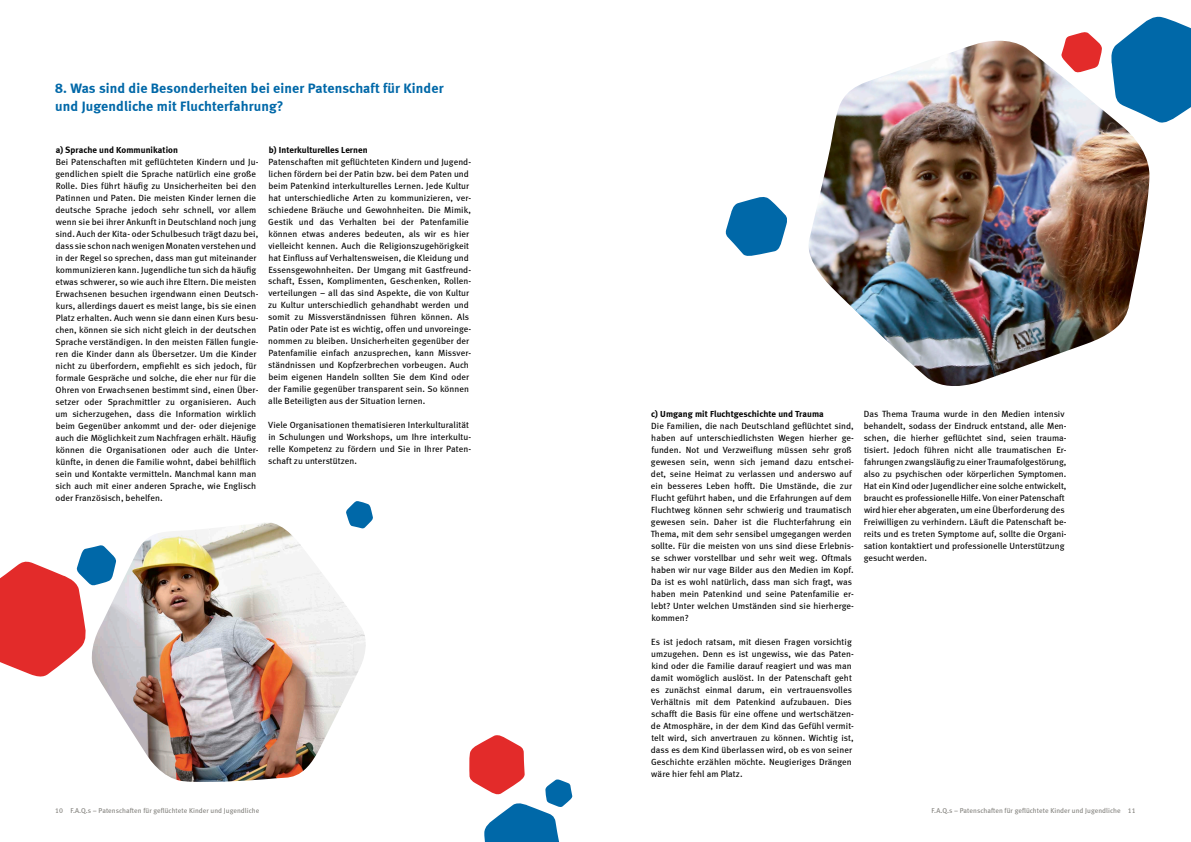
<style>
.page{position:relative;width:1191px;height:842px;background:#fff}
.page>*{position:absolute;margin:0;border:0;box-sizing:border-box;transform-origin:0 0}
.t1{font:14px/18px "Meta Bold LF";letter-spacing:.01em;color:#0068a8}
.t2{font:9px/12px "Meta Book LF";letter-spacing:.01em;color:#000}
.t3{font:9px "Meta Bold LF";letter-spacing:.01em;color:#000}
.t4{font:7px "Meta Book LF";letter-spacing:.01em;color:#807f7a}
</style>
<div class="page">
<img style="left:99px;top:522px;width:267px;height:260px">
<svg style="left:345px;top:501px;width:28px;height:28px"></svg>
<svg style="left:0;top:545px;width:116px;height:135px"></svg>
<img style="left:809px;top:41px;width:340px;height:345px">
<svg style="left:725px;top:197px;width:62px;height:59px"></svg>
<svg style="left:1060px;top:32px;width:42px;height:41px"></svg>
<svg style="left:1109px;top:16px;width:82px;height:109px"></svg>
<svg style="left:469px;top:735px;width:103px;height:107px"></svg>
<h1 class="t1" style="left:55px;top:79px;width:390px">8. Was sind die Besonderheiten bei einer Patenschaft für Kinder und Jugendliche mit Fluchterfahrung?</h1>
<p class="t3" style="left:56px;top:144px;width:124px">a) Sprache und Kommunikation</p>
<p class="t2" style="left:55px;top:155px;width:204px">Bei Patenschaften mit geflüchteten Kindern und Ju&shy;gendlichen spielt die Sprache natürlich eine große Rolle. Dies führt häufig zu Unsicherheiten bei den Patinnen und Paten. Die meisten Kinder lernen die deutsche Sprache jedoch sehr schnell, vor allem wenn sie bei ihrer Ankunft in Deutschland noch jung sind. Auch der Kita- oder Schulbesuch trägt dazu bei, dass sie schon nach wenigen Monaten verstehen und in der Regel so sprechen, dass man gut miteinander kommunizieren kann. Jugendliche tun sich da häufig etwas schwerer, so wie auch ihre Eltern. Die meisten Erwachsenen besuchen irgendwann einen Deutsch&shy;kurs, allerdings dauert es meist lange, bis sie einen Platz erhalten. Auch wenn sie dann einen Kurs besu&shy;chen, können sie sich nicht gleich in der deutschen Sprache verständigen. In den meisten Fällen fungie&shy;ren die Kinder dann als Übersetzer. Um die Kinder nicht zu überfordern, empfiehlt es sich jedoch, für formale Gespräche und solche, die eher nur für die Ohren von Erwachsenen bestimmt sind, einen Über&shy;setzer oder Sprachmittler zu organisieren. Auch um sicherzugehen, dass die Information wirklich beim Gegenüber ankommt und der- oder diejenige auch die Möglichkeit zum Nachfragen erhält. Häufig können die Organisationen oder auch die Unter&shy;künfte, in denen die Familie wohnt, dabei behilflich sein und Kontakte vermitteln. Manchmal kann man sich auch mit einer anderen Sprache, wie Englisch oder Französisch, behelfen.</p>
<p class="t3" style="left:269px;top:144px;width:101px">b) Interkulturelles Lernen</p>
<p class="t2" style="left:268px;top:155px;width:204px">Patenschaften mit geflüchteten Kindern und Jugend&shy;lichen fördern bei der Patin bzw. bei dem Paten und beim Patenkind interkulturelles Lernen. Jede Kultur hat unterschiedliche Arten zu kommunizieren, ver&shy;schiedene Bräuche und Gewohnheiten. Die Mimik, Gestik und das Verhalten bei der Patenfamilie können etwas anderes bedeuten, als wir es hier vielleicht kennen. Auch die Religionszugehörigkeit hat Einfluss auf Verhaltensweisen, die Kleidung und Essensgewohnheiten. Der Umgang mit Gastfreund&shy;schaft, Essen, Komplimenten, Geschenken, Rollen&shy;verteilungen – all das sind Aspekte, die von Kultur zu Kultur unterschiedlich gehandhabt werden und somit zu Missverständnissen führen können. Als Patin oder Pate ist es wichtig, offen und unvoreinge&shy;nommen zu bleiben. Unsicherheiten gegenüber der Patenfamilie einfach anzusprechen, kann Missver&shy;ständnissen und Kopfzerbrechen vorbeugen. Auch beim eigenen Handeln sollten Sie dem Kind oder der Familie gegenüber transparent sein. So können alle Beteiligten aus der Situation lernen.</p>
<p class="t2" style="left:268px;top:419px;width:204px">Viele Organisationen thematisieren Interkulturalität in Schulungen und Workshops, um Ihre interkultu&shy;relle Kompetenz zu fördern und Sie in Ihrer Paten&shy;schaft zu unterstützen.</p>
<p class="t3" style="left:651px;top:408px;width:174px">c) Umgang mit Fluchtgeschichte und Trauma</p>
<p class="t2" style="left:650px;top:419px;width:205px">Die Familien, die nach Deutschland geflüchtet sind, haben auf unterschiedlichsten Wegen hierher ge&shy;funden. Not und Verzweiflung müssen sehr groß gewesen sein, wenn sich jemand dazu entschei&shy;det, seine Heimat zu verlassen und anderswo auf ein besseres Leben hofft. Die Umstände, die zur Flucht geführt haben, und die Erfahrungen auf dem Fluchtweg können sehr schwierig und traumatisch gewesen sein. Daher ist die Fluchterfahrung ein Thema, mit dem sehr sensibel umgegangen werden sollte. Für die meisten von uns sind diese Erlebnis&shy;se schwer vorstellbar und sehr weit weg. Oftmals haben wir nur vage Bilder aus den Medien im Kopf.<br>Da ist es wohl natürlich, dass man sich fragt, was haben mein Patenkind und seine Patenfamilie er&shy;lebt? Unter welchen Umständen sind sie hierherge&shy;kommen?</p>
<p class="t2" style="left:651px;top:635px;width:204px">Es ist jedoch ratsam, mit diesen Fragen vorsichtig umzugehen. Denn es ist ungewiss, wie das Paten&shy;kind oder die Familie darauf reagiert und was man damit womöglich auslöst. In der Patenschaft geht es zunächst einmal darum, ein vertrauensvolles Verhältnis mit dem Patenkind aufzubauen. Dies schafft die Basis für eine offene und wertschätzen&shy;de Atmosphäre, in der dem Kind das Gefühl vermit&shy;telt wird, sich anvertrauen zu können. Wichtig ist, dass es dem Kind überlassen wird, ob es von seiner Geschichte erzählen möchte. Neugieriges Drängen wäre hier fehl am Platz.</p>
<p class="t2" style="left:863px;top:407px;width:204px">Das Thema Trauma wurde in den Medien intensiv behandelt, sodass der Eindruck entstand, alle Men&shy;schen, die hierher geflüchtet sind, seien trauma&shy;tisiert. Jedoch führen nicht alle traumatischen Er&shy;fahrungen zwangsläufig zu einer Traumafolgestörung, also zu psychischen oder körperlichen Symptomen.<br>Hat ein Kind oder Jugendlicher eine solche entwickelt, braucht es professionelle Hilfe. Von einer Patenschaft wird hier eher abgeraten, um eine Überforderung des Freiwilligen zu verhindern. Läuft die Patenschaft be&shy;reits und es treten Symptome auf, sollte die Organi&shy;sation kontaktiert und professionelle Unterstützung gesucht werden.</p>
<p class="t4" style="left:55px;top:806px;width:205px">10 F.A.Q.s – Patenschaften für geflüchtete Kinder und Jugendliche</p>
<p class="t4" style="left:931px;top:806px;width:205px">F.A.Q.s – Patenschaften für geflüchtete Kinder und Jugendliche 11</p>
</div>
